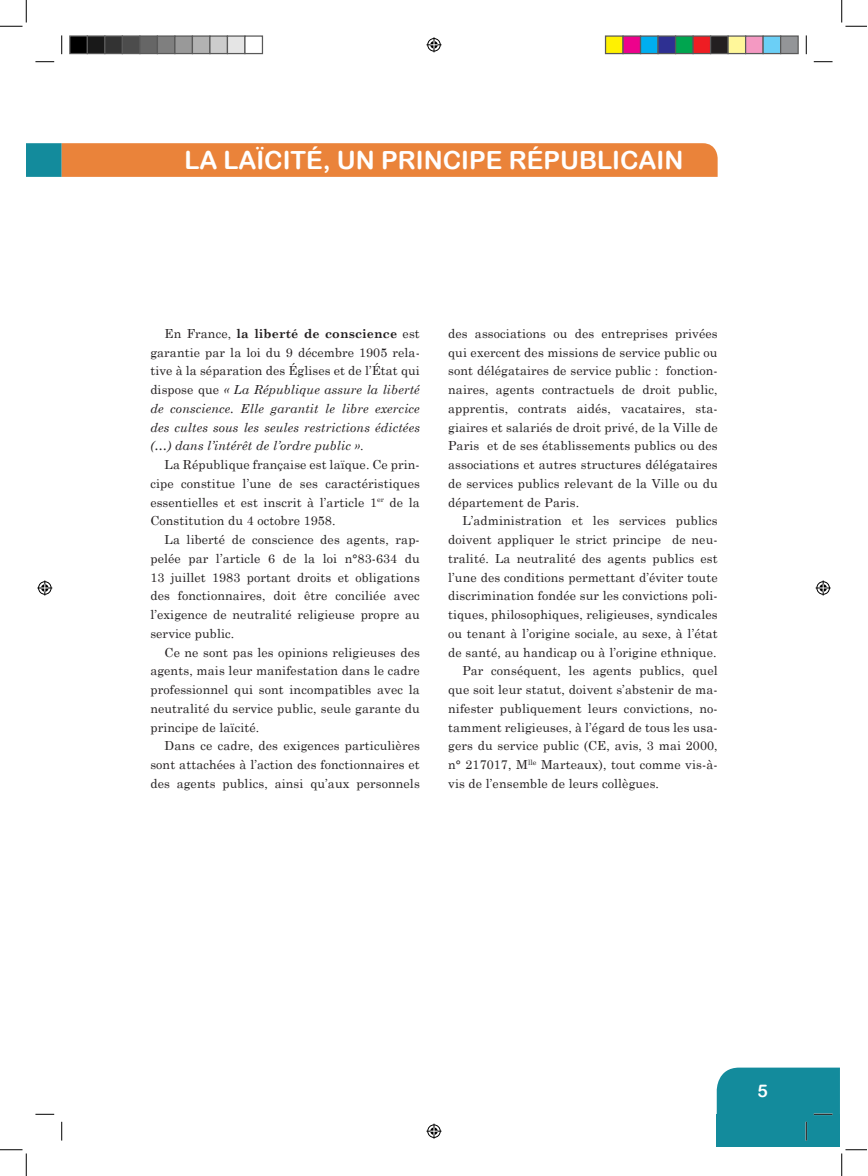
<style>
.page{position:relative;width:868px;height:1176px;background:#fff}
.page>*{position:absolute;margin:0;border:0;box-sizing:border-box;transform-origin:0 0}
.t1{font:25px "Arial Rounded MT Bold";color:#fff}
.t2{font:17.5px "Arial Rounded MT Bold";color:#fff}
.t3{font:12.5px/18.8px "Century Schoolbook";letter-spacing:.01em;color:#231f20;text-align:justify}
.t4{font:italic 12.5px/18.8px "Century Schoolbook";letter-spacing:.01em;color:#231f20;text-align:justify}
.s1{font-style:normal}
.s2{font-weight:700;font-style:normal}
</style>
<div class="page">
<div style="left:716px;top:1114px;width:123px;height:33px;background:#138b9c"></div>
<svg style="left:26px;top:143px;width:691px;height:34px;background:#df8441"></svg>
<svg style="left:35px;top:61px;width:19px;height:1px"></svg>
<svg style="left:813px;top:61px;width:19px;height:1px"></svg>
<svg style="left:35px;top:1113px;width:19px;height:2px"></svg>
<div style="left:716px;top:1067px;width:123px;height:48px;background:#138b9c"></div>
<svg style="left:61px;top:35px;width:1px;height:19px"></svg>
<svg style="left:61px;top:1122px;width:1px;height:18px"></svg>
<svg style="left:805px;top:35px;width:2px;height:19px"></svg>
<svg style="left:805px;top:1122px;width:2px;height:18px"></svg>
<svg style="left:0;top:1px;width:27px;height:26px"></svg>
<svg style="left:0;top:1149px;width:27px;height:27px"></svg>
<svg style="left:841px;top:1px;width:25px;height:26px"></svg>
<svg style="left:841px;top:1149px;width:25px;height:27px"></svg>
<svg style="left:426px;top:37px;width:15px;height:15px"></svg>
<svg style="left:426px;top:1123px;width:15px;height:15px"></svg>
<svg style="left:37px;top:580px;width:15px;height:15px"></svg>
<svg style="left:815px;top:580px;width:15px;height:15px"></svg>
<div style="left:70px;top:36px;width:17px;height:18px;background:#000"></div>
<div style="left:69px;top:35px;width:19px;height:19px;border:1px solid #595959"></div>
<div style="left:87px;top:36px;width:18px;height:18px;background:#191919"></div>
<div style="left:87px;top:35px;width:18px;height:19px;border:1px solid #595959"></div>
<div style="left:105px;top:36px;width:17px;height:18px;background:#333"></div>
<div style="left:104px;top:35px;width:19px;height:19px;border:1px solid #595959"></div>
<div style="left:122px;top:36px;width:18px;height:18px;background:#4c4c4c"></div>
<div style="left:122px;top:35px;width:18px;height:19px;border:1px solid #595959"></div>
<div style="left:140px;top:36px;width:17px;height:18px;background:#666"></div>
<div style="left:139px;top:35px;width:19px;height:19px;border:1px solid #595959"></div>
<div style="left:157px;top:36px;width:18px;height:18px;background:#7f7f7f"></div>
<div style="left:157px;top:35px;width:18px;height:19px;border:1px solid #595959"></div>
<div style="left:175px;top:36px;width:17px;height:18px;background:#999"></div>
<div style="left:174px;top:35px;width:19px;height:19px;border:1px solid #595959"></div>
<div style="left:192px;top:36px;width:18px;height:18px;background:#b2b2b2"></div>
<div style="left:192px;top:35px;width:18px;height:19px;border:1px solid #595959"></div>
<div style="left:210px;top:36px;width:17px;height:18px;background:#ccc"></div>
<div style="left:209px;top:35px;width:19px;height:19px;border:1px solid #595959"></div>
<div style="left:227px;top:36px;width:18px;height:18px;background:#e5e5e5"></div>
<div style="left:227px;top:35px;width:18px;height:19px;border:1px solid #595959"></div>
<div style="left:244px;top:35px;width:19px;height:19px;border:1px solid #595959"></div>
<div style="left:605px;top:36px;width:18px;height:18px;background:#fff101"></div>
<div style="left:605px;top:35px;width:18px;height:19px;border:1px solid #595959"></div>
<div style="left:623px;top:36px;width:17px;height:18px;background:#ed028c"></div>
<div style="left:622px;top:35px;width:19px;height:19px;border:1px solid #595959"></div>
<div style="left:640px;top:36px;width:18px;height:18px;background:#00aeef"></div>
<div style="left:640px;top:35px;width:18px;height:19px;border:1px solid #595959"></div>
<div style="left:658px;top:36px;width:17px;height:18px;background:#2e3092"></div>
<div style="left:657px;top:35px;width:19px;height:19px;border:1px solid #595959"></div>
<div style="left:675px;top:36px;width:18px;height:18px;background:#00a54f"></div>
<div style="left:675px;top:35px;width:18px;height:19px;border:1px solid #595959"></div>
<div style="left:693px;top:36px;width:17px;height:18px;background:#ee1d23"></div>
<div style="left:692px;top:35px;width:19px;height:19px;border:1px solid #595959"></div>
<div style="left:710px;top:36px;width:18px;height:18px;background:#231f20"></div>
<div style="left:710px;top:35px;width:18px;height:19px;border:1px solid #595959"></div>
<div style="left:728px;top:36px;width:17px;height:18px;background:#fff79a"></div>
<div style="left:727px;top:35px;width:19px;height:19px;border:1px solid #595959"></div>
<div style="left:745px;top:36px;width:18px;height:18px;background:#f499c2"></div>
<div style="left:745px;top:35px;width:18px;height:19px;border:1px solid #595959"></div>
<div style="left:763px;top:36px;width:17px;height:18px;background:#6bcff6"></div>
<div style="left:762px;top:35px;width:19px;height:19px;border:1px solid #595959"></div>
<div style="left:780px;top:36px;width:18px;height:18px;background:#939598"></div>
<div style="left:780px;top:35px;width:18px;height:19px;border:1px solid #595959"></div>
<h1 class="t1" style="left:184px;top:145px;width:500px">LA LAÏCITÉ, UN PRINCIPE RÉPUBLICAIN</h1>
<p class="t4" style="left:150px;top:324px;width:271px;text-indent:14px"><span class="s1">En France,</span> <span class="s2">la liberté de conscience</span> <span class="s1">est garantie par la loi du 9 décembre 1905 rela&shy;tive à la séparation des Églises et de l’État qui dispose que</span> « La République assure la liberté de conscience. Elle garantit le libre exercice des cultes sous les seules restrictions édictées (…) dans l’intérêt de l’ordre public »<span class="s1">.</span></p>
<p class="t3" style="left:150px;top:455px;width:271px;text-indent:14px">La République française est laïque. Ce prin&shy;cipe constitue l’une de ses caractéristiques essentielles et est inscrit à l’article 1<sup>er</sup> de la Constitution du 4 octobre 1958.</p>
<p class="t3" style="left:150px;top:530px;width:271px;text-indent:14px">La liberté de conscience des agents, rap&shy;pelée par l’article 6 de la loi n°83-634 du 13 juillet 1983 portant droits et obligations des fonctionnaires, doit être conciliée avec l’exigence de neutralité religieuse propre au service public.</p>
<p class="t3" style="left:150px;top:642px;width:271px;text-indent:14px">Ce ne sont pas les opinions religieuses des agents, mais leur manifestation dans le cadre professionnel qui sont incompatibles avec la neutralité du service public, seule garante du principe de laïcité.</p>
<p class="t3" style="left:150px;top:736px;width:271px;text-indent:14px">Dans ce cadre, des exigences particulières sont attachées à l’action des fonctionnaires et des agents publics, ainsi qu’aux personnels</p>
<p class="t3" style="left:448px;top:324px;width:271px">des associations ou des entreprises privées qui exercent des missions de service public ou sont délégataires de service public : fonction&shy;naires, agents contractuels de droit public, apprentis, contrats aidés, vacataires, sta&shy;giaires et salariés de droit privé, de la Ville de Paris et de ses établissements publics ou des associations et autres structures délégataires de services publics relevant de la Ville ou du département de Paris.</p>
<p class="t3" style="left:462px;top:511px;width:257px">L’administration et les services publics</p>
<p class="t3" style="left:448px;top:530px;width:271px">doivent appliquer le strict principe de neu-</p>
<p class="t3" style="left:448px;top:549px;width:271px">tralité. La neutralité des agents publics est</p>
<p class="t3" style="left:448px;top:567px;width:271px">l’une des conditions permettant d’éviter toute</p>
<p class="t3" style="left:448px;top:586px;width:271px">discrimination fondée sur les convictions poli-</p>
<p class="t3" style="left:448px;top:605px;width:271px">tiques, philosophiques, religieuses, syndicales</p>
<p class="t3" style="left:448px;top:624px;width:271px">ou tenant à l’origine sociale, au sexe, à l’état</p>
<p class="t3" style="left:448px;top:642px;width:270px">de santé, au handicap ou à l’origine ethnique.</p>
<p class="t3" style="left:462px;top:661px;width:257px">Par conséquent, les agents publics, quel</p>
<p class="t3" style="left:448px;top:680px;width:271px">que soit leur statut, doivent s’abstenir de ma-</p>
<p class="t3" style="left:448px;top:699px;width:271px">nifester publiquement leurs convictions, no-</p>
<p class="t3" style="left:448px;top:717px;width:271px">tamment religieuses, à l’égard de tous les usa-</p>
<p class="t3" style="left:448px;top:736px;width:271px">gers du service public (CE, avis, 3 mai 2000,</p>
<p class="t3" style="left:448px;top:755px;width:271px">n° 217017, M<sup>lle</sup> Marteaux), tout comme vis-à-</p>
<p class="t3" style="left:448px;top:774px;width:212px">vis de l’ensemble de leurs collègues.</p>
<h2 class="t2" style="left:757px;top:1081px;width:12px">5</h2>
</div>
